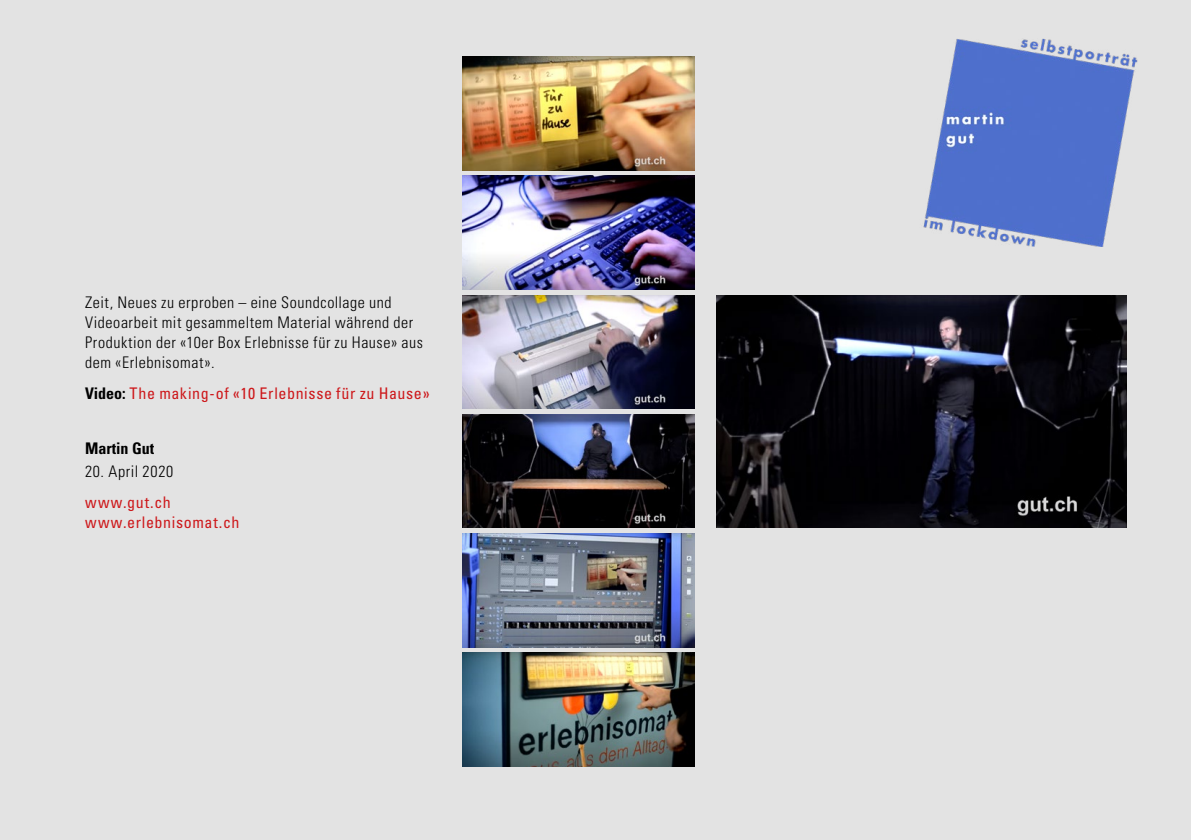
<style>
.page{position:relative;width:1191px;height:840px;background:#fff}
.page>*{position:absolute;margin:0;border:0;box-sizing:border-box;transform-origin:0 0}
.t1{font:300 condensed 16px/20px "Univers";letter-spacing:.035em;color:#000}
.t2{font:condensed 16px/20px "Univers";letter-spacing:.04em;color:#cd171a}
.t3{font:700 condensed 16px "Univers";color:#000}
.s1{font-weight:700;color:#000}
</style>
<div class="page">
<div style="left:0;top:0;width:1191px;height:839px;background:#e3e3e3"></div>
<img style="left:462px;top:57px;width:232px;height:113px">
<img style="left:717px;top:295px;width:409px;height:232px">
<img style="left:462px;top:295px;width:232px;height:113px">
<img style="left:462px;top:176px;width:232px;height:113px">
<img style="left:462px;top:414px;width:232px;height:113px">
<img style="left:462px;top:652px;width:232px;height:113px">
<img style="left:462px;top:533px;width:232px;height:113px">
<img style="left:923px;top:38px;width:215px;height:208px">
<p class="t1" style="left:85px;top:292px;width:339px">Zeit, Neues zu erproben – eine Soundcollage und Videoarbeit mit gesammeltem Material während der Produktion der «10er Box Erlebnisse für zu Hause» aus dem «Erlebnisomat».</p>
<p class="t2" style="left:85px;top:383px;width:346px"><span class="s1">Video:</span> The making-of «10 Erlebnisse für zu Hause»</p>
<p class="t3" style="left:85px;top:438px;width:71px">Martin Gut</p>
<p class="t1" style="left:85px;top:461px;width:85px">20. April 2020⁣</p>
<p class="t2" style="left:85px;top:492px;width:156px">www.gut.ch www.erlebnisomat.ch</p>
</div>
